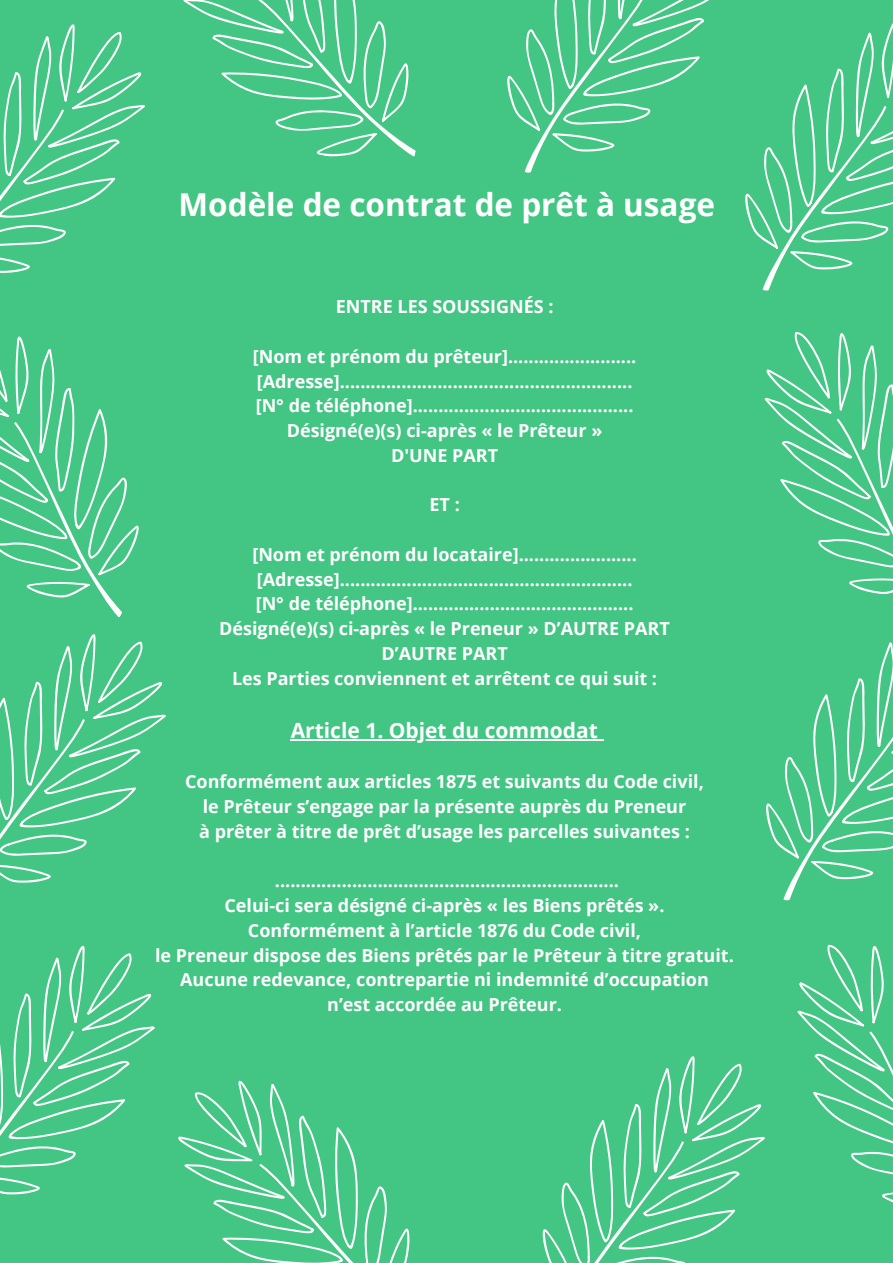
<style>
.page{position:relative;width:893px;height:1263px;background:#43c583}
.page>*{position:absolute;margin:0;border:0;box-sizing:border-box;transform-origin:0 0}
.t1{font:700 31.5px "Open Sans";color:#fff}
.t2{font:700 21px "Open Sans";color:#fff}
.t3{font:700 18px/24.8px "Open Sans";color:#fff;text-align:center}
</style>
<div class="page">
<svg style="left:764px;top:332px;width:129px;height:262px"></svg>
<svg style="left:543px;top:1056px;width:221px;height:207px"></svg>
<svg style="left:797px;top:944px;width:96px;height:259px"></svg>
<svg style="left:507px;top:0;width:202px;height:173px"></svg>
<svg style="left:745px;top:23px;width:148px;height:268px"></svg>
<svg style="left:766px;top:642px;width:127px;height:258px"></svg>
<svg style="left:0;top:336px;width:139px;height:282px"></svg>
<svg style="left:183px;top:0;width:233px;height:157px"></svg>
<svg style="left:0;top:634px;width:165px;height:249px"></svg>
<svg style="left:178px;top:1080px;width:232px;height:183px"></svg>
<svg style="left:0;top:945px;width:155px;height:250px"></svg>
<svg style="left:0;top:24px;width:145px;height:249px"></svg>
<hr style="left:291px;top:739px;width:307px;height:1px;background:#fff">
<h1 class="t1" style="left:179px;top:182px;width:538px">Modèle de contrat de prêt à usage</h1>
<p class="t3" style="left:336px;top:294px;width:219px">ENTRE LES SOUSSIGNÉS :</p>
<p class="t3" style="left:253px;top:343px;width:385px">[Nom et prénom du prêteur]......................... [Adresse]......................................................... [N° de téléphone]...........................................<br>Désigné(e)(s) ci-après « le Prêteur »<br>D'UNE PART</p>
<p class="t3" style="left:429px;top:492px;width:32px">ET :</p>
<p class="t3" style="left:219px;top:541px;width:452px">[Nom et prénom du locataire]....................... [Adresse].........................................................<br>[N° de téléphone]...........................................<br>Désigné(e)(s) ci-après « le Preneur » D’AUTRE PART D’AUTRE PART<br>Les Parties conviennent et arrêtent ce qui suit :</p>
<p class="t2" style="left:291px;top:715px;width:309px">Article 1. Objet du commodat</p>
<p class="t3" style="left:185px;top:769px;width:520px">Conformément aux articles 1875 et suivants du Code civil, le Prêteur s’engage par la présente auprès du Preneur<br>à prêter à titre de prêt d’usage les parcelles suivantes :</p>
<p class="t3" style="left:155px;top:868px;width:580px">...................................................................<br>Celui-ci sera désigné ci-après « les Biens prêtés ».<br>Conformément à l’article 1876 du Code civil,<br>le Preneur dispose des Biens prêtés par le Prêteur à titre gratuit.<br>Aucune redevance, contrepartie ni indemnité d’occupation<br>n’est accordée au Prêteur.</p>
</div>
